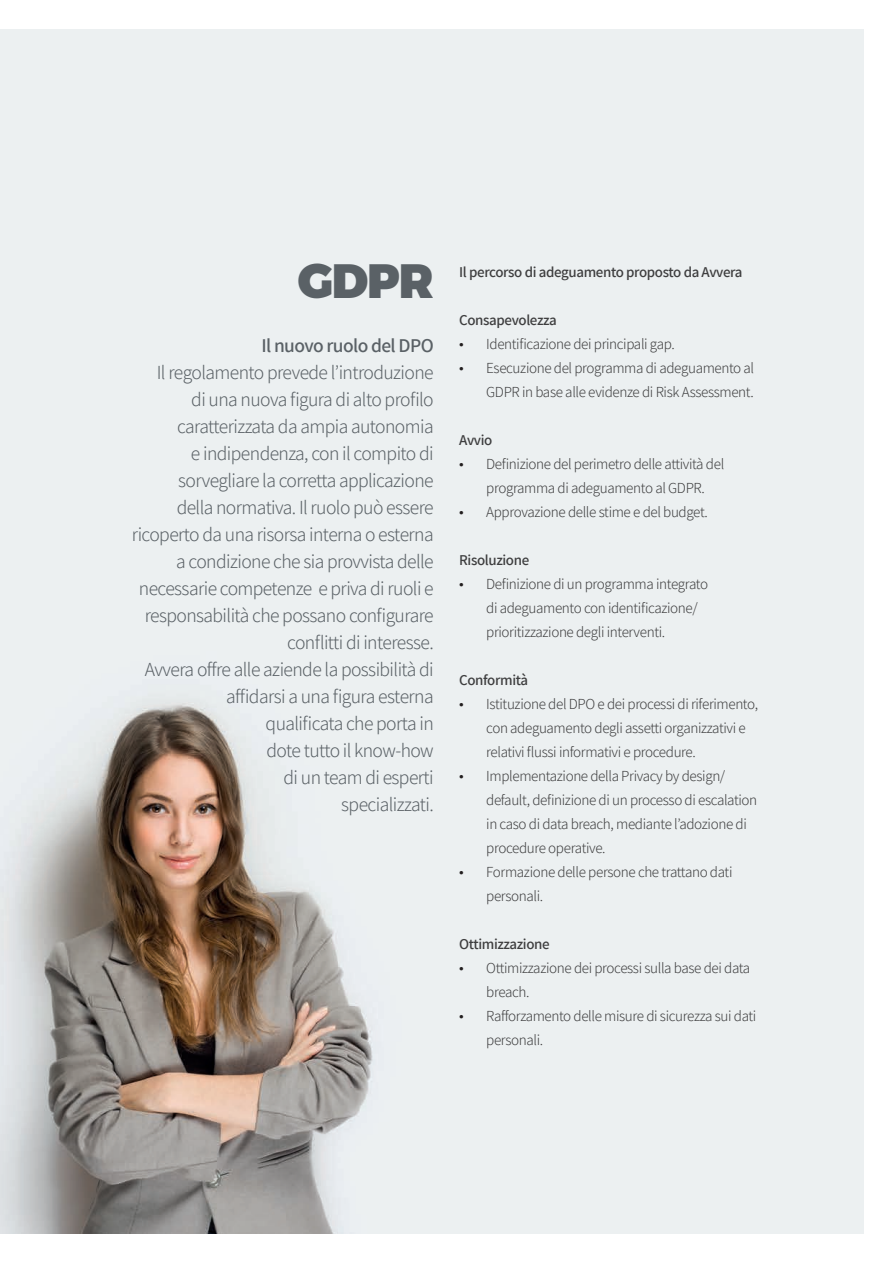
<style>
.page{position:relative;width:893px;height:1263px;background:#fff}
.page>*{position:absolute;margin:0;border:0;box-sizing:border-box;transform-origin:0 0}
._000bodybig{font:900 48px "Montserrat";color:#5a6166}
._000bodybig-2{font:300 19.5px/27px "Assistant";letter-spacing:-.03em;color:#5a6166;text-align:right}
._000bodybig-3{font:600 19.5px "Assistant";letter-spacing:-.03em;color:#5a6166}
.t1{font:300 15px/24px "Assistant";letter-spacing:-.025em;color:#3e3e3f}
._000bodybig-4{font:600 15px "Assistant";letter-spacing:-.025em;color:#3e3e3f}
.s1{font-family:"Myriad Pro";font-weight:400;font-size:16.5px;color:#231f20}
</style>
<div class="page">
<img style="left:0;top:30px;width:863px;height:1203px">
<p class="_000bodybig" style="left:298px;top:241px;width:137px">GDPR</p>
<p class="_000bodybig-3" style="left:261px;top:332px;width:174px">Il nuovo ruolo del DPO</p>
<p class="_000bodybig-2" style="left:132px;top:358px;width:303px">Il regolamento prevede l’introduzione<br>di una nuova figura di alto profilo caratterizzata da ampia autonomia<br>e indipendenza, con il compito di sorvegliare la corretta applicazione<br>della normativa. Il ruolo può essere ricoperto da una risorsa interna o esterna a condizione che sia provvista delle necessarie competenze e priva di ruoli e responsabilità che possano configurare conflitti di interesse.</p>
<p class="_000bodybig-2" style="left:145px;top:655px;width:290px">Avvera offre alle aziende la possibilità di affidarsi a una figura esterna</p>
<p class="_000bodybig-2" style="left:266px;top:709px;width:170px;text-align:left">qualificata che porta in dote tutto il know-how</p>
<p class="_000bodybig-2" style="left:284px;top:763px;width:152px">di un team di esperti</p>
<p class="_000bodybig-2" style="left:341px;top:790px;width:94px">specializzati.</p>
<p class="_000bodybig-4" style="left:459px;top:262px;width:285px">Il percorso di adeguamento proposto da Avvera</p>
<p class="_000bodybig-4" style="left:459px;top:310px;width:99px">Consapevolezza</p>
<p class="t1" style="left:459px;top:332px;width:217px"><span class="s1">•</span> Identificazione dei principali gap.</p>
<p class="t1" style="left:459px;top:356px;width:296px;text-align:right"><span class="s1">•</span> Esecuzione del programma di adeguamento al<br>GDPR in base alle evidenze di Risk Assessment.</p>
<p class="_000bodybig-4" style="left:459px;top:430px;width:35px">Avvio</p>
<p class="t1" style="left:459px;top:452px;width:267px;text-align:center"><span class="s1">•</span> Definizione del perimetro delle attività del programma di adeguamento al GDPR.</p>
<p class="t1" style="left:459px;top:500px;width:250px"><span class="s1">•</span> Approvazione delle stime e del budget.</p>
<p class="_000bodybig-4" style="left:459px;top:550px;width:71px">Risoluzione</p>
<p class="t1" style="left:486px;top:572px;width:223px;text-indent:-27px"><span class="s1">•</span> Definizione di un programma integrato di adeguamento con identificazione/ prioritizzazione degli interventi.</p>
<p class="_000bodybig-4" style="left:459px;top:670px;width:70px">Conformità</p>
<p class="t1" style="left:486px;top:692px;width:273px;text-indent:-27px"><span class="s1">•</span> Istituzione del DPO e dei processi di riferimento, con adeguamento degli assetti organizzativi e relativi flussi informativi e procedure.</p>
<p class="t1" style="left:486px;top:764px;width:273px;text-indent:-27px"><span class="s1">•</span> Implementazione della Privacy by design/ default, definizione di un processo di escalation in caso di data breach, mediante l’adozione di procedure operative.</p>
<p class="t1" style="left:486px;top:860px;width:248px;text-indent:-27px"><span class="s1">•</span> Formazione delle persone che trattano dati personali.</p>
<p class="_000bodybig-4" style="left:459px;top:934px;width:92px">Ottimizzazione</p>
<p class="t1" style="left:486px;top:956px;width:266px;text-indent:-27px"><span class="s1">•</span> Ottimizzazione dei processi sulla base dei data breach.</p>
<p class="t1" style="left:486px;top:1004px;width:272px;text-indent:-27px"><span class="s1">•</span> Rafforzamento delle misure di sicurezza sui dati personali.</p>
</div>
